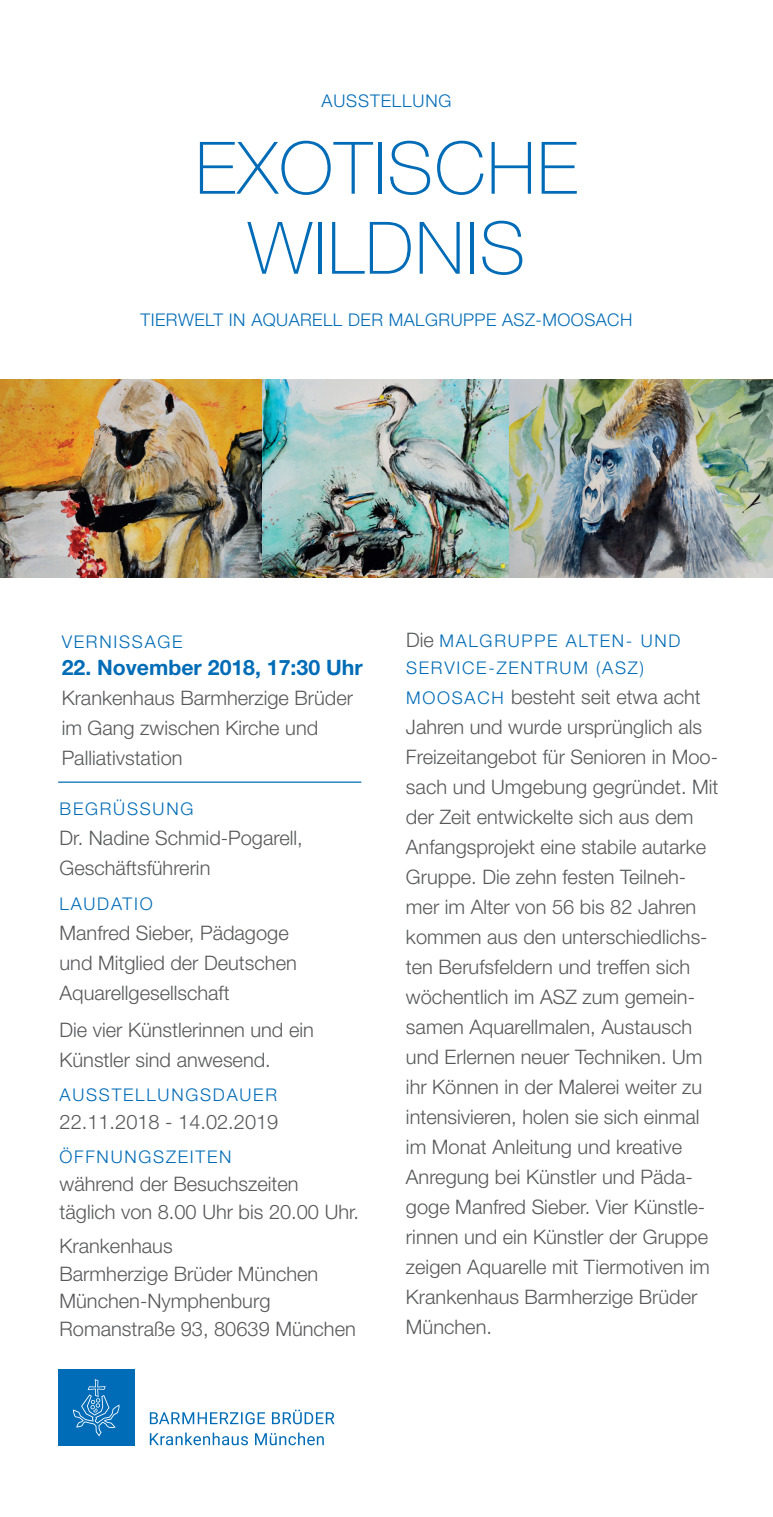
<style>
.page{position:relative;width:773px;height:1517px;background:#fff}
.page>*{position:absolute;margin:0;border:0;box-sizing:border-box;transform-origin:0 0}
.t1{font:100 72.5px/80px "Helvetica Neue LT";letter-spacing:.02em;color:#006cb7;text-align:center}
.t2{font:700 21.25px "Helvetica Neue";color:#006cb7}
.t3{font:300 20px/30px "Helvetica Neue";color:#57585a}
.t4{font:300 17.5px/27.5px "Helvetica Neue";letter-spacing:.1em;color:#006cb7}
.t5{font:300 17.5px "Helvetica Neue";letter-spacing:.025em;color:#006cb7}
.t6{font:300 17.5px "Helvetica Neue";letter-spacing:.05em;color:#006cb7}
.s1{font-size:20px;color:#57585a}
.s2{font-size:17.5px;color:#006cb7}
</style>
<div class="page">
<div style="left:58px;top:1369px;width:76px;height:76px;background:#006cb7"></div>
<svg style="left:73px;top:1379px;width:46px;height:57px"></svg>
<svg style="left:150px;top:1432px;width:174px;height:13px"></svg>
<svg style="left:150px;top:1409px;width:184px;height:15px"></svg>
<hr style="left:58px;top:781px;width:303px;height:2px;background:#006cb7">
<img style="left:0;top:379px;width:772px;height:198px">
<p class="t6" style="left:321px;top:90px;width:131px">AUSSTELLUNG</p>
<h1 class="t1" style="left:195px;top:128px;width:384px">EXOTISCHE<br>WILDNIS</h1>
<p class="t5" style="left:140px;top:309px;width:493px">TIERWELT IN AQUARELL DER MALGRUPPE ASZ-MOOSACH</p>
<p class="t4" style="left:62px;top:627px;width:122px">VERNISSAGE</p>
<p class="t2" style="left:62px;top:654px;width:302px">22. November 2018, 17:30 Uhr</p>
<p class="t3" style="left:62px;top:682px;width:293px">Krankenhaus Barmherzige Brüder im Gang zwischen Kirche und<br>Palliativstation</p>
<p class="t4" style="left:60px;top:794px;width:135px">BEGRÜSSUNG</p>
<p class="t3" style="left:60px;top:822px;width:245px">Dr. Nadine Schmid-Pogarell,<br>Geschäftsführerin</p>
<p class="t4" style="left:60px;top:889px;width:95px">LAUDATIO</p>
<p class="t3" style="left:60px;top:917px;width:239px">Manfred Sieber, Pädagoge und Mitglied der Deutschen<br>Aquarellgesellschaft</p>
<p class="t3" style="left:60px;top:1014px;width:256px">Die vier Künstlerinnen und ein<br>Künstler sind anwesend.</p>
<p class="t4" style="left:60px;top:1081px;width:219px">AUSSTELLUNGSDAUER</p>
<p class="t3" style="left:60px;top:1106px;width:220px">22.11.2018 - 14.02.2019</p>
<p class="t4" style="left:60px;top:1143px;width:173px">ÖFFNUNGSZEITEN</p>
<p class="t3" style="left:60px;top:1169px;width:301px;line-height:27.5px">während der Besuchszeiten täglich von 8.00 Uhr bis 20.00 Uhr.</p>
<p class="t3" style="left:60px;top:1231px;width:298px;line-height:27.5px">Krankenhaus<br>Barmherzige Brüder München<br>München-Nymphenburg<br>Romanstraße 93, 80639 München</p>
<p class="t4" style="left:406px;top:626px;width:276px"><span class="s1">Die</span> MALGRUPPE ALTEN- UND<br>SERVICE-ZENTRUM (ASZ)</p>
<p class="t3" style="left:406px;top:681px;width:314px"><span class="s2">MOOSACH</span> besteht seit etwa acht<br>Jahren und wurde ursprünglich als<br>Freizeitangebot für Senioren in Moo&shy;sach und Umgebung gegründet. Mit der Zeit entwickelte sich aus dem<br>Anfangsprojekt eine stabile autarke<br>Gruppe. Die zehn festen Teilneh&shy;mer im Alter von 56 bis 82 Jahren kommen aus den unterschiedlichs&shy;ten Berufsfeldern und treffen sich wöchentlich im ASZ zum gemein&shy;samen Aquarellmalen, Austausch und Erlernen neuer Techniken. Um ihr Können in der Malerei weiter zu intensivieren, holen sie sich einmal im Monat Anleitung und kreative<br>Anregung bei Künstler und Päda&shy;goge Manfred Sieber. Vier Künstle&shy;rinnen und ein Künstler der Gruppe zeigen Aquarelle mit Tiermotiven im<br>Krankenhaus Barmherzige Brüder<br>München.</p>
</div>
